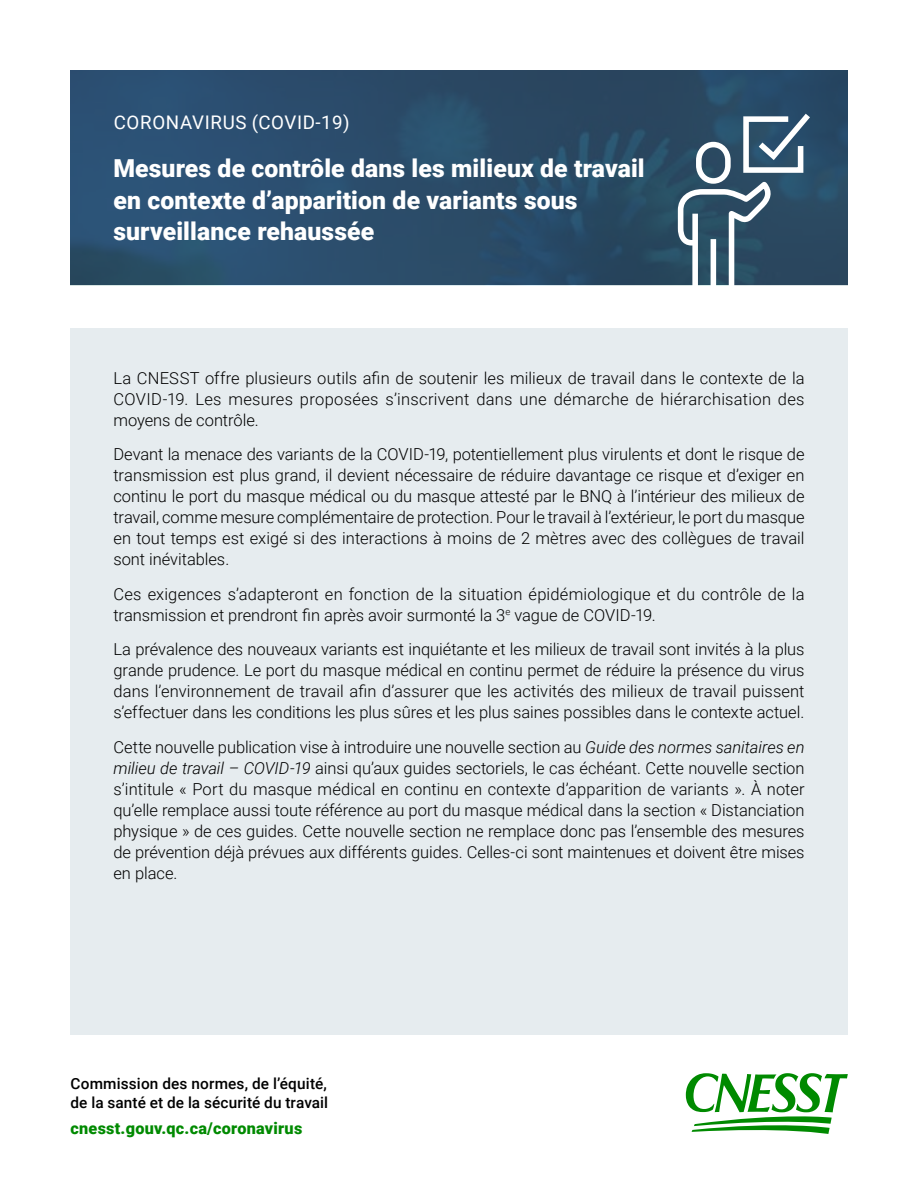
<style>
.page{position:relative;width:918px;height:1188px;background:#fff}
.page>*{position:absolute;margin:0;border:0;box-sizing:border-box;transform-origin:0 0}
.Titre__H1___Liste{font:900 24.75px/31.5px "Roboto";letter-spacing:.005em;color:#fff}
.Surtitre__H1__Liste{font:18.75px "Roboto";letter-spacing:.035em;color:#fff}
.Texte_courant__P{font:300 16.5px/21px "Roboto";color:#000;text-align:justify}
.t1{font:900 16.2px "Roboto";letter-spacing:.015em;color:#008a00}
.t2{font:500 15.3px "Roboto";letter-spacing:.01em;color:#000}
.s1{font-style:italic}
</style>
<div class="page">
<img style="left:70px;top:70px;width:778px;height:215px">
<div style="left:70px;top:328px;width:778px;height:706px;background:#e6ecef"></div>
<svg style="left:686px;top:1073px;width:162px;height:61px"></svg>
<svg style="left:675px;top:108px;width:141px;height:178px"></svg>
<h1 class="Surtitre__H1__Liste" style="left:114px;top:110px;width:237px">CORONAVIRUS (COVID-19)</h1>
<h1 class="Titre__H1___Liste" style="left:113px;top:152px;width:533px">Mesures de contrôle dans les milieux de travail en contexte d’apparition de variants sous surveillance rehaussée</h1>
<p class="Texte_courant__P" style="left:113px;top:367px;width:693px">La CNESST offre plusieurs outils afin de soutenir les milieux de travail dans le contexte de la COVID-19. Les mesures proposées s’inscrivent dans une démarche de hiérarchisation des moyens de contrôle.</p>
<p class="Texte_courant__P" style="left:113px;top:443px;width:693px">Devant la menace des variants de la COVID-19, potentiellement plus virulents et dont le risque de transmission est plus grand, il devient nécessaire de réduire davantage ce risque et d’exiger en continu le port du masque médical ou du masque attesté par le BNQ à l’intérieur des milieux de travail, comme mesure complémentaire de protection. Pour le travail à l’extérieur, le port du masque en tout temps est exigé si des interactions à moins de 2 mètres avec des collègues de travail sont inévitables.</p>
<p class="Texte_courant__P" style="left:113px;top:583px;width:693px">Ces exigences s’adapteront en fonction de la situation épidémiologique et du contrôle de la transmission et prendront fin après avoir surmonté la 3<sup>e</sup> vague de COVID-19.</p>
<p class="Texte_courant__P" style="left:113px;top:638px;width:693px">La prévalence des nouveaux variants est inquiétante et les milieux de travail sont invités à la plus grande prudence. Le port du masque médical en continu permet de réduire la présence du virus dans l’environnement de travail afin d’assurer que les activités des milieux de travail puissent s’effectuer dans les conditions les plus sûres et les plus saines possibles dans le contexte actuel.</p>
<p class="Texte_courant__P" style="left:113px;top:736px;width:693px">Cette nouvelle publication vise à introduire une nouvelle section au <span class="s1">Guide des normes sanitaires en milieu de travail – COVID-19</span> ainsi qu’aux guides sectoriels, le cas échéant. Cette nouvelle section s’intitule « Port du masque médical en continu en contexte d’apparition de variants ». À noter qu’elle remplace aussi toute référence au port du masque médical dans la section « Distanciation physique » de ces guides. Cette nouvelle section ne remplace donc pas l’ensemble des mesures de prévention déjà prévues aux différents guides. Celles-ci sont maintenues et doivent être mises en place.</p>
<p class="t2" style="left:71px;top:1073px;width:258px">Commission des normes, de l’équité,</p>
<p class="t2" style="left:71px;top:1092px;width:259px">de la santé et de la sécurité du travail</p>
<p class="t1" style="left:71px;top:1117px;width:233px">cnesst.gouv.qc.ca/coronavirus</p>
</div>
